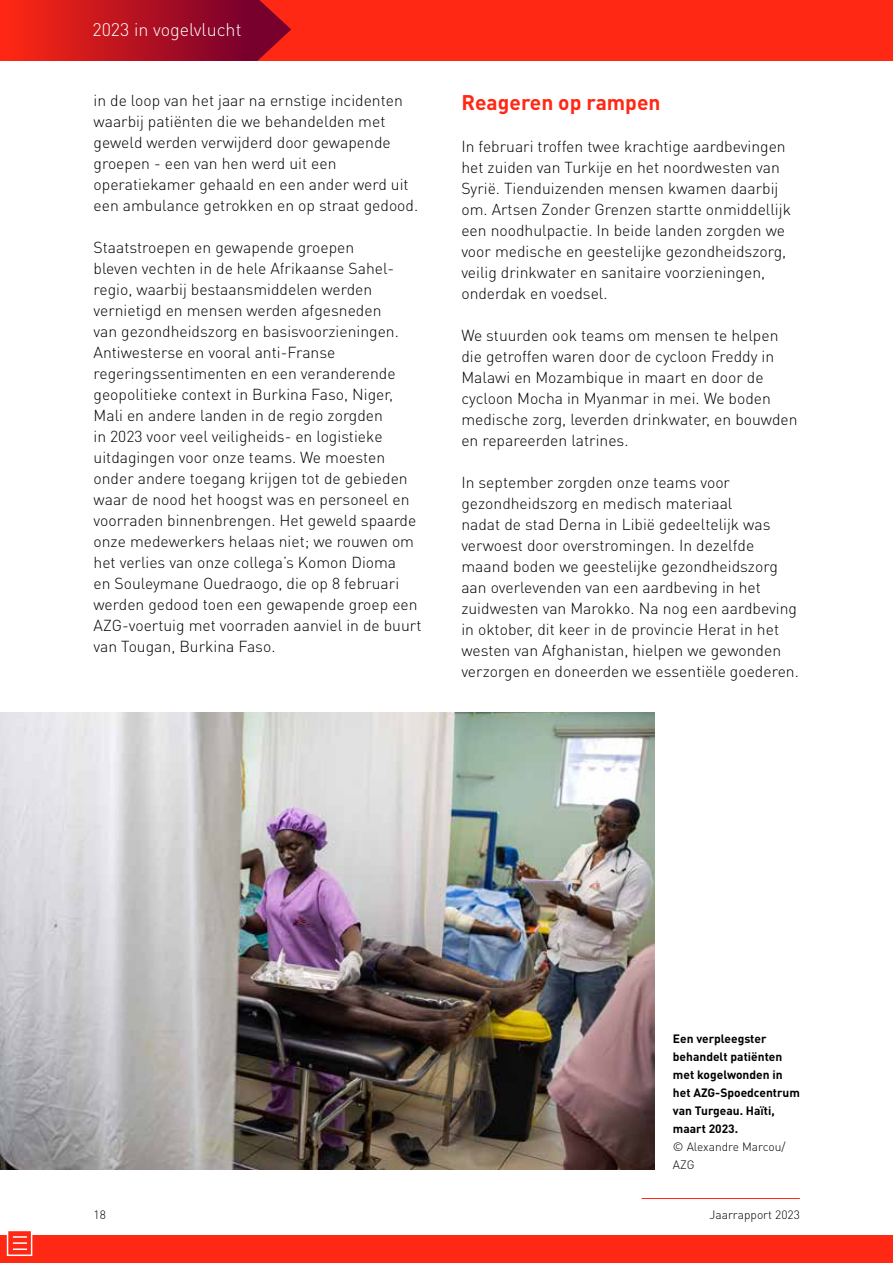
<style>
.page{position:relative;width:893px;height:1263px;background:#fff}
.page>*{position:absolute;margin:0;border:0;box-sizing:border-box;transform-origin:0 0}
.t1{font:700 21px "DIN Pro";color:#ff2814}
.t2{font:300 18px "DIN Pro";color:#fff}
.t3{font:300 15.75px/21px "DIN Pro";color:#000}
.t4{font:700 12px/18px "DIN Pro";color:#000}
.t5{font:300 12px/18px "DIN Pro";color:#000}
</style>
<div class="page">
<img style="left:0;top:712px;width:654px;height:457px">
<div style="left:0;top:0;width:893px;height:61px;background:#ff2814"></div>
<div style="left:0;top:1235px;width:893px;height:28px;background:#ff2814"></div>
<svg style="left:23px;top:0;width:268px;height:61px;background:#b41121"></svg>
<hr style="left:642px;top:1198px;width:158px;height:1px;background:#ff2814">
<div style="left:7px;top:1230px;width:25px;height:26px;background:#ff2814;border:2px solid #fff"></div>
<svg style="left:13px;top:1236px;width:14px;height:14px"></svg>
<p class="t2" style="left:92px;top:18px;width:151px">2023 in vogelvlucht</p>
<p class="t3" style="left:94px;top:89px;width:326px">in de loop van het jaar na ernstige incidenten waarbij patiënten die we behandelden met geweld werden verwijderd door gewapende groepen - een van hen werd uit een operatiekamer gehaald en een ander werd uit een ambulance getrokken en op straat gedood.</p>
<p class="t3" style="left:94px;top:236px;width:329px">Staatstroepen en gewapende groepen<br>bleven vechten in de hele Afrikaanse Sahel&shy;regio, waarbij bestaansmiddelen werden vernietigd en mensen werden afgesneden<br>van gezondheidszorg en basisvoorzieningen.<br>Antiwesterse en vooral anti-Franse regeringssentimenten en een veranderende geopolitieke context in Burkina Faso, Niger, Mali en andere landen in de regio zorgden<br>in 2023 voor veel veiligheids- en logistieke uitdagingen voor onze teams. We moesten onder andere toegang krijgen tot de gebieden waar de nood het hoogst was en personeel en voorraden binnenbrengen. Het geweld spaarde onze medewerkers helaas niet; we rouwen om het verlies van onze collega’s Komon Dioma<br>en Souleymane Ouedraogo, die op 8 februari werden gedood toen een gewapende groep een AZG-voertuig met voorraden aanviel in de buurt van Tougan, Burkina Faso.</p>
<h1 class="t1" style="left:461px;top:88px;width:201px">Reageren op rampen</h1>
<p class="t3" style="left:461px;top:135px;width:331px">In februari troffen twee krachtige aardbevingen het zuiden van Turkije en het noordwesten van Syrië. Tienduizenden mensen kwamen daarbij om. Artsen Zonder Grenzen startte onmiddellijk een noodhulpactie. In beide landen zorgden we voor medische en geestelijke gezondheidszorg, veilig drinkwater en sanitaire voorzieningen, onderdak en voedsel.</p>
<p class="t3" style="left:461px;top:324px;width:338px">We stuurden ook teams om mensen te helpen die getroffen waren door de cycloon Freddy in Malawi en Mozambique in maart en door de cycloon Mocha in Myanmar in mei. We boden medische zorg, leverden drinkwater, en bouwden en repareerden latrines.</p>
<p class="t3" style="left:461px;top:471px;width:339px">In september zorgden onze teams voor gezondheidszorg en medisch materiaal<br>nadat de stad Derna in Libië gedeeltelijk was verwoest door overstromingen. In dezelfde maand boden we geestelijke gezondheidszorg aan overlevenden van een aardbeving in het zuidwesten van Marokko. Na nog een aardbeving in oktober, dit keer in de provincie Herat in het westen van Afghanistan, hielpen we gewonden verzorgen en doneerden we essentiële goederen.</p>
<p class="t4" style="left:673px;top:1029px;width:129px">Een verpleegster behandelt patiënten met kogelwonden in het AZG-Spoedcentrum van Turgeau. Haïti, maart 2023.</p>
<p class="t5" style="left:673px;top:1137px;width:114px">© Alexandre Marcou/<br>AZG</p>
<p class="t5" style="left:94px;top:1205px;width:14px">18</p>
<p class="t5" style="left:709px;top:1205px;width:92px">Jaarrapport 2023</p>
</div>
